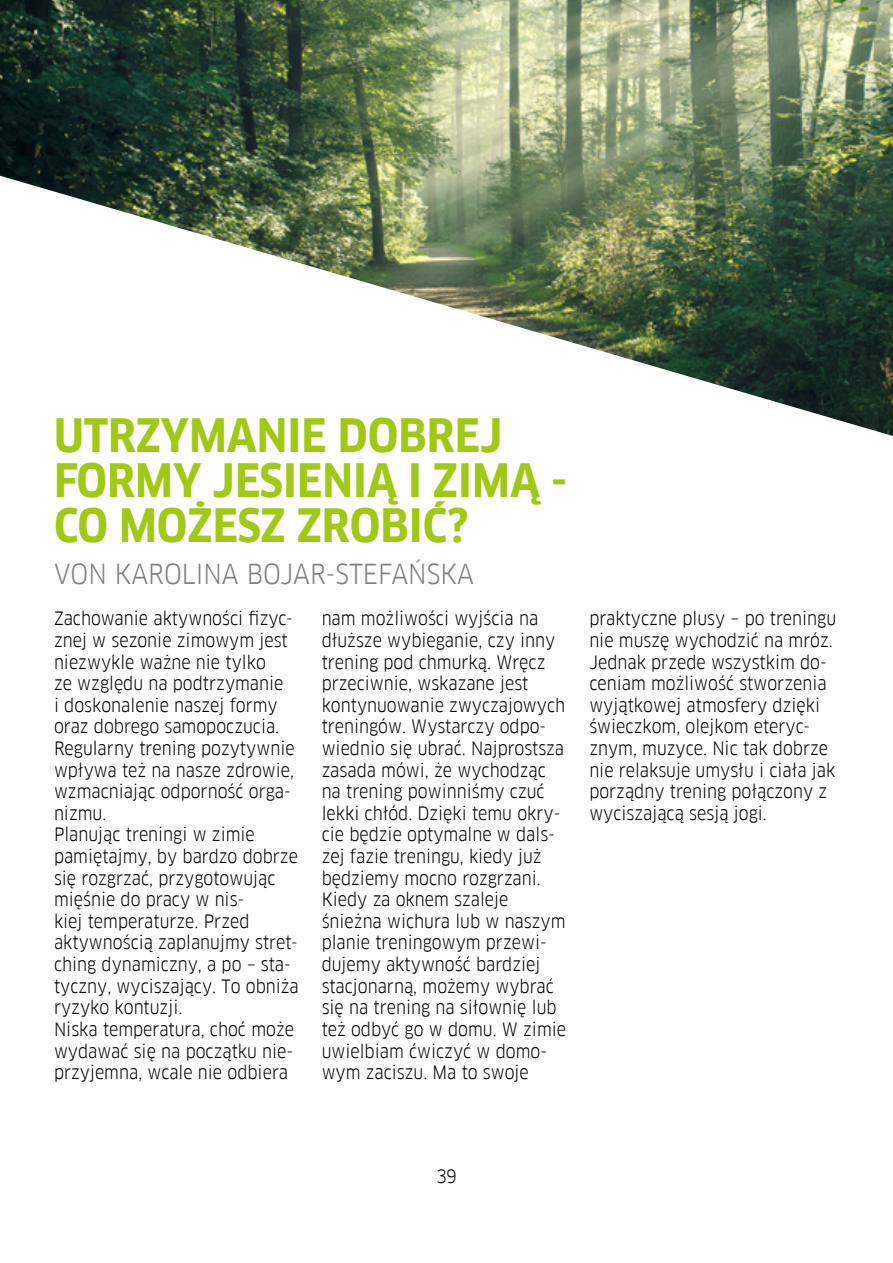
<style>
.page{position:relative;width:893px;height:1263px;background:#fff}
.page>*{position:absolute;margin:0;border:0;box-sizing:border-box;transform-origin:0 0}
.t1{font:700 45px/45px "Goethe FF Clan";color:#a0c814}
.t2{font:27px "Goethe FF Clan";color:#808080}
.t3{font:18px/21.6px "Goethe FF Clan";color:#000}
</style>
<div class="page">
<img style="left:0;top:0;width:893px;height:436px">
<h1 class="t1" style="left:54px;top:413px;width:515px">UTRZYMANIE DOBREJ<br>FORMY JESIENIĄ I ZIMĄ -<br>CO MOŻESZ ZROBIĆ?</h1>
<h2 class="t2" style="left:54px;top:558px;width:421px">VON KAROLINA BOJAR-STEFAŃSKA</h2>
<p class="t3" style="left:322px;top:608px;width:246px">nam możliwości wyjścia na dłuższe wybieganie, czy inny trening pod chmurką. Wręcz przeciwnie, wskazane jest kontynuowanie zwyczajowych treningów. Wystarczy odpo&shy;wiednio się ubrać. Najprostsza zasada mówi, że wychodząc na trening powinniśmy czuć lekki chłód. Dzięki temu okry&shy;cie będzie optymalne w dals&shy;zej fazie treningu, kiedy już będziemy mocno rozgrzani.<br>Kiedy za oknem szaleje śnieżna wichura lub w naszym planie treningowym przewi&shy;dujemy aktywność bardziej stacjonarną, możemy wybrać się na trening na siłownię lub też odbyć go w domu. W zimie uwielbiam ćwiczyć w domo&shy;wym zaciszu. Ma to swoje</p>
<p class="t3" style="left:589px;top:608px;width:248px">praktyczne plusy – po treningu nie muszę wychodzić na mróz.<br>Jednak przede wszystkim do&shy;ceniam możliwość stworzenia wyjątkowej atmosfery dzięki świeczkom, olejkom eteryc&shy;znym, muzyce. Nic tak dobrze nie relaksuje umysłu i ciała jak porządny trening połączony z wyciszającą sesją jogi.</p>
<p class="t3" style="left:54px;top:608px;width:246px">Zachowanie aktywności fizyc&shy;znej w sezonie zimowym jest niezwykle ważne nie tylko<br>ze względu na podtrzymanie<br>i doskonalenie naszej formy oraz dobrego samopoczucia.<br>Regularny trening pozytywnie wpływa też na nasze zdrowie, wzmacniając odporność orga&shy;nizmu.<br>Planując treningi w zimie pamiętajmy, by bardzo dobrze się rozgrzać, przygotowując mięśnie do pracy w nis-<br>kiej temperaturze. Przed aktywnością zaplanujmy stret&shy;ching dynamiczny, a po – sta&shy;tyczny, wyciszający. To obniża ryzyko kontuzji.<br>Niska temperatura, choć może wydawać się na początku nie&shy;przyjemna, wcale nie odbiera</p>
<p class="t3" style="left:436px;top:1165px;width:22px">39</p>
</div>
